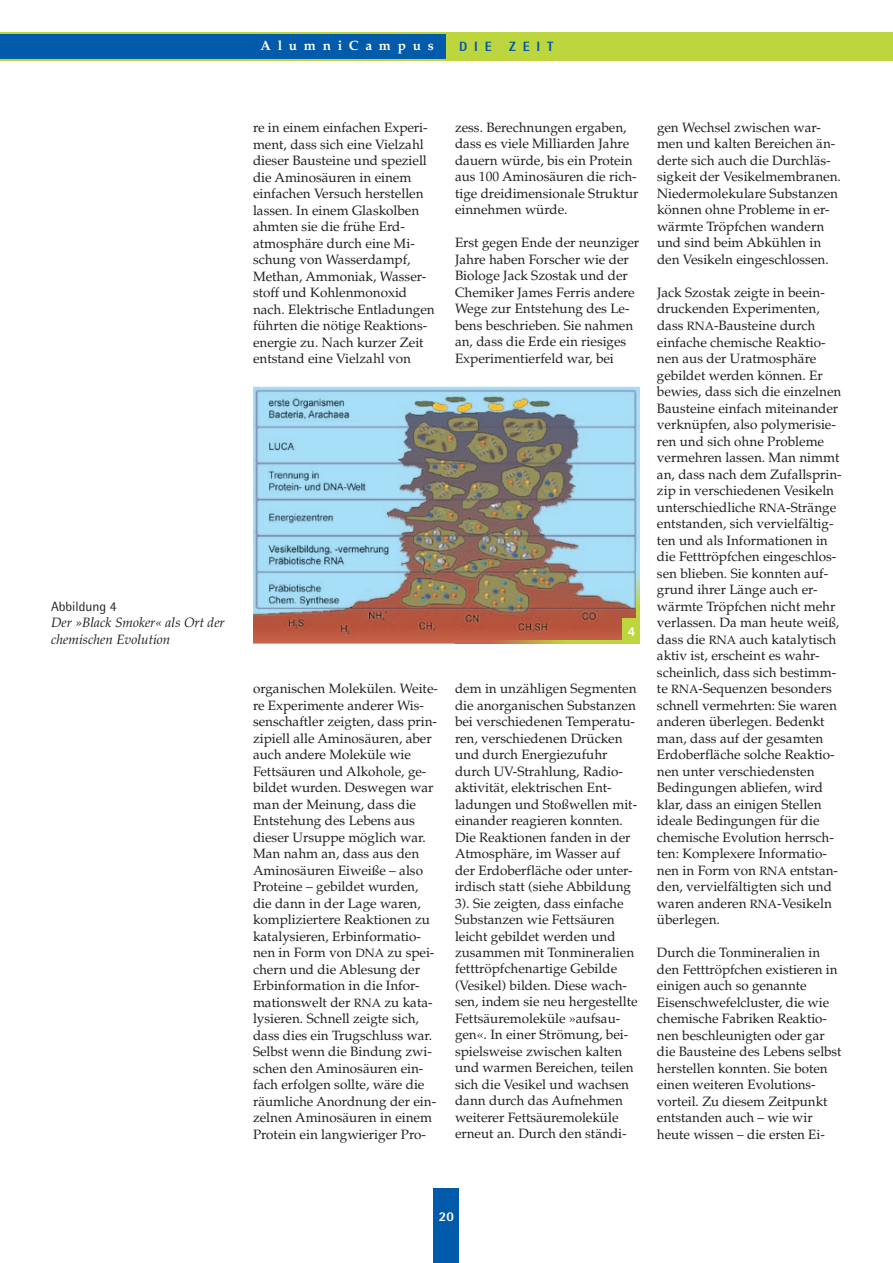
<style>
.page{position:relative;width:893px;height:1263px;background:#fff}
.page>*{position:absolute;margin:0;border:0;box-sizing:border-box;transform-origin:0 0}
.t1{font:13.5px/16.5px "Palatino";color:#231f20}
.t2{font:italic 13.5px/16.5px "Palatino";color:#231f20}
.t3{font:700 13.5px "Palatino";letter-spacing:.5em;color:#fff}
.t4{font:13.5px "Rotis Semi Sans";color:#231f20}
.t5{font:800 13.5px "Rotis Semi Sans";letter-spacing:.5em;color:#015aaa}
.t6{font:800 13.5px "Rotis Semi Sans";color:#fff}
.s1{font-size:12px}
</style>
<div class="page">
<div style="left:434px;top:1188px;width:25px;height:75px;background:#015aaa"></div>
<div style="left:0;top:33px;width:446px;height:27px;background:#015aaa"></div>
<div style="left:446px;top:33px;width:447px;height:27px;background:#bdd63e"></div>
<hr style="left:0;top:32px;width:893px;height:2px;background:#bdd63e">
<hr style="left:0;top:59px;width:893px;height:1px;background:#bdd63e">
<img style="left:253px;top:387px;width:387px;height:257px">
<img style="left:637px;top:552px;width:3px;height:66px">
<img style="left:455px;top:640px;width:168px;height:4px">
<div style="left:623px;top:618px;width:17px;height:26px;background:#bdd63e"></div>
<p class="t4" style="left:51px;top:598px;width:67px">Abbildung 4</p>
<p class="t2" style="left:51px;top:614px;width:175px">Der »Black Smoker« als Ort der chemischen Evolution</p>
<p class="t3" style="left:260px;top:37px;width:175px">AlumniCampus</p>
<p class="t5" style="left:459px;top:37px;width:34px">DIE</p>
<p class="t5" style="left:509px;top:37px;width:46px">ZEIT</p>
<p class="t1" style="left:253px;top:119px;width:183px">re in einem einfachen Experi&shy;ment, dass sich eine Vielzahl dieser Bausteine und speziell die Aminosäuren in einem einfachen Versuch herstellen lassen. In einem Glaskolben ahmten sie die frühe Erd&shy;atmosphäre durch eine Mi&shy;schung von Wasserdampf,<br>Methan, Ammoniak, Wasser&shy;stoff und Kohlenmonoxid nach. Elektrische Entladungen führten die nötige Reaktions&shy;energie zu. Nach kurzer Zeit entstand eine Vielzahl von</p>
<p class="t1" style="left:455px;top:119px;width:185px">zess. Berechnungen ergaben, dass es viele Milliarden Jahre dauern würde, bis ein Protein aus 100 Aminosäuren die rich&shy;tige dreidimensionale Struktur einnehmen würde.</p>
<p class="t1" style="left:455px;top:235px;width:186px">Erst gegen Ende der neunziger<br>Jahre haben Forscher wie der<br>Biologe Jack Szostak und der<br>Chemiker James Ferris andere<br>Wege zur Entstehung des Le&shy;bens beschrieben. Sie nahmen an, dass die Erde ein riesiges<br>Experimentierfeld war, bei</p>
<p class="t6" style="left:628px;top:623px;width:9px">4</p>
<p class="t1" style="left:253px;top:680px;width:186px">or ga nischen Molekülen. Weite&shy;re Experimente anderer Wis&shy;senschaftler zeigten, dass prin&shy;zipiell alle Aminosäuren, aber auch andere Moleküle wie<br>Fettsäuren und Alkohole, ge&shy;bildet wurden. Deswegen war man der Meinung, dass die<br>Entstehung des Lebens aus dieser Ursuppe möglich war.<br>Man nahm an, dass aus den<br>Aminosäuren Eiweiße – also<br>Proteine – gebildet wurden, die dann in der Lage waren, kompliziertere Reaktionen zu katalysieren, Erbinformatio&shy;nen in Form von <span class="s1">DNA</span> zu spei&shy;chern und die Ablesung der<br>Erbinformation in die Infor&shy;mationswelt der <span class="s1">RNA</span> zu kata&shy;lysieren. Schnell zeigte sich, dass dies ein Trugschluss war.<br>Selbst wenn die Bindung zwi&shy;schen den Aminosäuren ein&shy;fach erfolgen sollte, wäre die räumliche Anordnung der ein&shy;zelnen Aminosäuren in einem<br>Protein ein langwieriger Pro-</p>
<p class="t1" style="left:455px;top:680px;width:184px">dem in unzähligen Segmenten die anorganischen Substanzen bei verschiedenen Temperatu&shy;ren, verschiedenen Drücken und durch Energiezufuhr durch UV-Strahlung, Radio&shy;aktivität, elektrischen Ent&shy;ladungen und Stoßwellen mit&shy;einander reagieren konnten.<br>Die Reaktionen fanden in der<br>Atmosphäre, im Wasser auf der Erdoberfläche oder unter&shy;irdisch statt (siehe Abbildung<br>3). Sie zeigten, dass einfache<br>Substanzen wie Fettsäuren leicht gebildet werden und zusammen mit Tonmineralien fetttröpfchenartige Gebilde (Vesikel) bilden. Diese wach&shy;sen, indem sie neu hergestellte<br>Fettsäuremoleküle »aufsau&shy;gen«. In einer Strömung, bei&shy;spielsweise zwischen kalten und warmen Bereichen, teilen sich die Vesikel und wachsen dann durch das Aufnehmen weiterer Fettsäuremoleküle erneut an. Durch den ständi-</p>
<p class="t1" style="left:657px;top:119px;width:185px">gen Wechsel zwischen war&shy;men und kalten Bereichen än&shy;derte sich auch die Durchläs&shy;sigkeit der Vesikelmembranen.<br>Niedermolekulare Substanzen können ohne Probleme in er&shy;wärmte Tröpfchen wandern und sind beim Abkühlen in den Vesikeln eingeschlossen.</p>
<p class="t1" style="left:657px;top:284px;width:186px">Jack Szostak zeigte in beein&shy;druckenden Experimenten, dass <span class="s1">RNA</span>-Bausteine durch einfache chemische Reaktio&shy;nen aus der Uratmosphäre gebildet werden können. Er bewies, dass sich die einzelnen<br>Bausteine einfach miteinander verknüpfen, also polymerisie&shy;ren und sich ohne Probleme vermehren lassen. Man nimmt an, dass nach dem Zufallsprin&shy;zip in verschiedenen Vesikeln unterschiedliche <span class="s1">RNA</span>-Stränge entstanden, sich vervielfältig&shy;ten und als Informationen in die Fetttröpfchen eingeschlos&shy;sen blieben. Sie konnten auf&shy;grund ihrer Länge auch er&shy;wärmte Tröpfchen nicht mehr verlassen. Da man heute weiß, dass die <span class="s1">RNA</span> auch katalytisch aktiv ist, erscheint es wahr&shy;scheinlich, dass sich bestimm&shy;te <span class="s1">RNA</span>-Sequenzen besonders schnell vermehrten: Sie waren anderen überlegen. Bedenkt man, dass auf der gesamten<br>Erdoberfläche solche Reaktio&shy;nen unter verschiedensten<br>Bedingungen abliefen, wird klar, dass an einigen Stellen ideale Bedingungen für die chemische Evolution herrsch&shy;ten: Komplexere Informatio&shy;nen in Form von <span class="s1">RNA</span> entstan&shy;den, vervielfältigten sich und waren anderen <span class="s1">RNA</span>-Vesikeln überlegen.</p>
<p class="t1" style="left:657px;top:944px;width:186px">Durch die Tonmineralien in den Fetttröpfchen existieren in einigen auch so genannte<br>Eisen schwefelcluster, die wie chemische Fabriken Reaktio&shy;nen beschleunigten oder gar die Bausteine des Lebens selbst herstellen konnten. Sie boten einen weiteren Evolutions&shy;vorteil. Zu diesem Zeitpunkt entstanden auch – wie wir heute wissen – die ersten Ei-</p>
<p class="t6" style="left:439px;top:1208px;width:17px">20</p>
</div>
